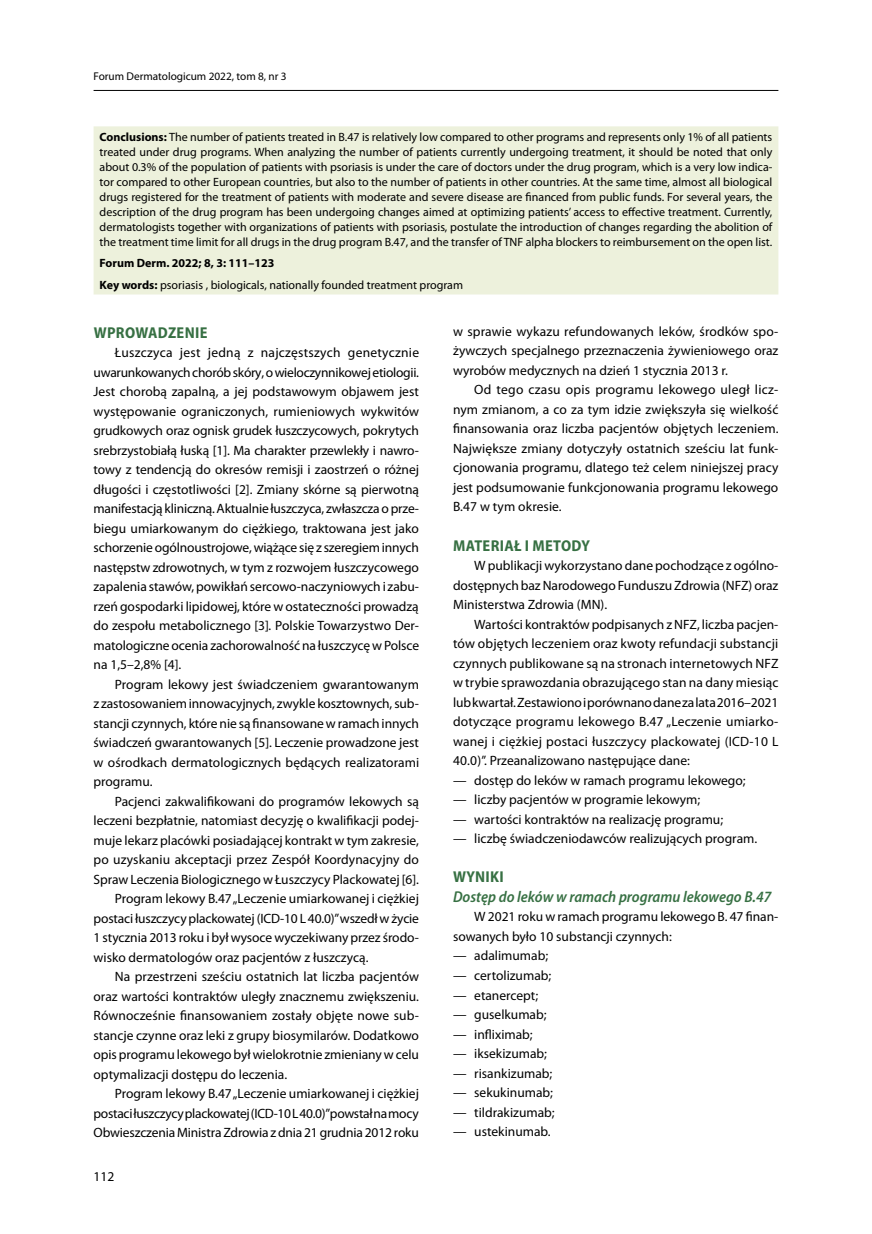
<style>
.page{position:relative;width:872px;height:1234px;background:#fff}
.page>*{position:absolute;margin:0;border:0;box-sizing:border-box;transform-origin:0 0}
.t1{font:italic 600 semi-condensed 15.75px "Myriad Pro";color:#377043}
.t2{font:700 semi-condensed 15.75px "Myriad Pro";letter-spacing:.02em;color:#377043}
.t3{font:13.5px/19.5px "Myriad Pro";color:#000;text-align:justify}
.t4{font:13.5px "Myriad Pro";letter-spacing:-.02em;color:#000}
.t5{font:12px/15px "Myriad Pro";color:#000;text-align:justify}
.t6{font:11.25px "Myriad Pro";color:#000}
.s1{font-weight:700}
.s2{font-style:italic}
</style>
<div class="page">
<hr style="left:94px;top:90px;width:684px;height:1px;background:#000">
<div style="left:94px;top:126px;width:684px;height:168px;background:#edf1dc"></div>
<p class="t6" style="left:94px;top:71px;width:195px">Forum Dermatologicum 2022, tom 8, nr 3</p>
<p class="t5" style="left:100px;top:130px;width:674px"><span class="s1">Conclusions:</span> The number of patients treated in B.47 is relatively low compared to other programs and represents only 1% of all patients treated under drug programs. When analyzing the number of patients currently undergoing treatment, it should be noted that only about 0.3% of the population of patients with psoriasis is under the care of doctors under the drug program, which is a very low indica&shy;tor compared to other European countries, but also to the number of patients in other countries. At the same time, almost all biological drugs registered for the treatment of patients with moderate and severe disease are financed from public funds. For several years, the description of the drug program has been undergoing changes aimed at optimizing patients’ access to effective treatment. Currently, dermatologists together with organizations of patients with psoriasis, postulate the introduction of changes regarding the abolition of the treatment time limit for all drugs in the drug program B.47, and the transfer of TNF alpha blockers to reimbursement on the open list.</p>
<p class="t5" style="left:100px;top:253px;width:365px;line-height:21px"><span class="s1">Forum Derm. 2022; 8, 3: 111–123<br>Key words:</span> psoriasis , biologicals, nationally founded treatment program</p>
<p class="t2" style="left:94px;top:323px;width:115px">WPROWADZENIE</p>
<p class="t3" style="left:94px;top:343px;width:327px;text-indent:21px">Łuszczyca jest jedną z najczęstszych genetycznie uwarunkowanych chorób skóry, o wieloczynnikowej etiologii.<br>Jest chorobą zapalną, a jej podstawowym objawem jest występowanie ograniczonych, rumieniowych wykwitów grudkowych oraz ognisk grudek łuszczycowych, pokrytych srebrzystobiałą łuską [1]. Ma charakter przewlekły i nawro&shy;towy z tendencją do okresów remisji i zaostrzeń o różnej długości i częstotliwości [2]. Zmiany skórne są pierwotną manifestacją kliniczną. Aktualnie łuszczyca, zwłaszcza o prze&shy;biegu umiarkowanym do ciężkiego, traktowana jest jako schorzenie ogólnoustrojowe, wiążące się z szeregiem innych następstw zdrowotnych, w tym z rozwojem łuszczycowego zapalenia stawów, powikłań sercowo-naczyniowych i zabu&shy;rzeń gospodarki lipidowej, które w ostateczności prowadzą do zespołu metabolicznego [3]<span class="s2">.</span> Polskie Towarzystwo Der&shy;matologiczne ocenia zachorowalność na łuszczycę w Polsce na 1,5–2,8% [4].</p>
<p class="t3" style="left:94px;top:674px;width:327px;text-indent:21px">Program lekowy jest świadczeniem gwarantowanym z zastosowaniem innowacyjnych, zwykle kosztownych, sub&shy;stancji czynnych, które nie są finansowane w ramach innych świadczeń gwarantowanych [5]. Leczenie prowadzone jest w ośrodkach dermatologicznych będących realizatorami programu.</p>
<p class="t3" style="left:115px;top:791px;width:306px">Pacjenci zakwalifikowani do programów lekowych są</p>
<p class="t3" style="left:94px;top:811px;width:327px">leczeni bezpłatnie, natomiast decyzję o kwalifikacji podej-</p>
<p class="t3" style="left:94px;top:830px;width:327px">muje lekarz placówki posiadającej kontrakt w tym zakresie,</p>
<p class="t3" style="left:94px;top:850px;width:327px">po uzyskaniu akceptacji przez Zespół Koordynacyjny do</p>
<p class="t3" style="left:94px;top:869px;width:327px">Spraw Leczenia Biologicznego w Łuszczycy Plackowatej [6].</p>
<p class="t3" style="left:115px;top:889px;width:306px">Program lekowy B.47 „Leczenie umiarkowanej i ciężkiej</p>
<p class="t3" style="left:94px;top:908px;width:327px">postaci łuszczycy plackowatej (ICD-10 L 40.0)” wszedł w życie</p>
<p class="t3" style="left:94px;top:928px;width:327px">1 stycznia 2013 roku i był wysoce wyczekiwany przez środo-</p>
<p class="t3" style="left:94px;top:947px;width:276px">wisko dermatologów oraz pacjentów z łuszczycą.</p>
<p class="t3" style="left:115px;top:967px;width:306px">Na przestrzeni sześciu ostatnich lat liczba pacjentów</p>
<p class="t3" style="left:94px;top:986px;width:327px">oraz wartości kontraktów uległy znacznemu zwiększeniu.</p>
<p class="t3" style="left:94px;top:1006px;width:327px">Równocześnie finansowaniem zostały objęte nowe sub-</p>
<p class="t3" style="left:94px;top:1025px;width:327px">stancje czynne oraz leki z grupy biosymilarów. Dodatkowo</p>
<p class="t3" style="left:94px;top:1045px;width:327px">opis programu lekowego był wielokrotnie zmieniany w celu</p>
<p class="t3" style="left:94px;top:1064px;width:195px">optymalizacji dostępu do leczenia.</p>
<p class="t3" style="left:115px;top:1084px;width:306px">Program lekowy B.47 „Leczenie umiarkowanej i ciężkiej</p>
<p class="t4" style="left:94px;top:1105px;width:327px">postaci łuszczycy plackowatej (ICD-10 L 40.0)” powstał na mocy</p>
<p class="t3" style="left:94px;top:1123px;width:327px">Obwieszczenia Ministra Zdrowia z dnia 21 grudnia 2012 roku</p>
<p class="t3" style="left:453px;top:321px;width:327px">w sprawie wykazu refundowanych leków, środków spo&shy;żywczych specjalnego przeznaczenia żywieniowego oraz wyrobów medycznych na dzień 1 stycznia 2013 r.</p>
<p class="t3" style="left:453px;top:380px;width:327px;text-indent:21px">Od tego czasu opis programu lekowego uległ licz&shy;nym zmianom, a co za tym idzie zwiększyła się wielkość finansowania oraz liczba pacjentów objętych leczeniem.<br>Największe zmiany dotyczyły ostatnich sześciu lat funk&shy;cjonowania programu, dlatego też celem niniejszej pracy jest podsumowanie funkcjonowania programu lekowego B.47 w tym okresie.</p>
<p class="t2" style="left:453px;top:536px;width:138px">MATERIAŁ I METODY</p>
<p class="t3" style="left:453px;top:556px;width:327px;text-indent:21px">W publikacji wykorzystano dane pochodzące z ogólno&shy;dostępnych baz Narodowego Funduszu Zdrowia (NFZ) oraz Ministerstwa Zdrowia (MN).</p>
<p class="t3" style="left:453px;top:614px;width:327px;text-indent:21px">Wartości kontraktów podpisanych z NFZ, liczba pacjen&shy;tów objętych leczeniem oraz kwoty refundacji substancji czynnych publikowane są na stronach internetowych NFZ w trybie sprawozdania obrazującego stan na dany miesiąc lub kwartał. Zestawiono i porównano dane za lata 2016–2021 dotyczące programu lekowego B.47 „Leczenie umiarko&shy;wanej i ciężkiej postaci łuszczycy plackowatej (ICD-10 L 40.0)”. Przeanalizowano następujące dane:</p>
<p class="t3" style="left:453px;top:770px;width:294px">— dostęp do leków w ramach programu lekowego;</p>
<p class="t3" style="left:453px;top:790px;width:249px">— liczby pacjentów w programie lekowym;</p>
<p class="t3" style="left:453px;top:809px;width:272px">— wartości kontraktów na realizację programu;</p>
<p class="t3" style="left:453px;top:829px;width:306px">— liczbę świadczeniodawców realizujących program.</p>
<p class="t2" style="left:453px;top:868px;width:52px">WYNIKI</p>
<p class="t1" style="left:453px;top:887px;width:320px">Dostęp do leków w ramach programu lekowego B.47</p>
<p class="t3" style="left:453px;top:907px;width:327px;text-indent:21px">W 2021 roku w ramach programu lekowego B. 47 finan&shy;sowanych było 10 substancji czynnych:</p>
<p class="t3" style="left:453px;top:946px;width:97px">— adalimumab;</p>
<p class="t3" style="left:453px;top:965px;width:100px">— certolizumab;</p>
<p class="t3" style="left:453px;top:985px;width:87px">— etanercept;</p>
<p class="t3" style="left:453px;top:1004px;width:95px">— guselkumab;</p>
<p class="t3" style="left:453px;top:1024px;width:81px">— infliximab;</p>
<p class="t3" style="left:453px;top:1043px;width:96px">— iksekizumab;</p>
<p class="t3" style="left:453px;top:1063px;width:101px">— risankizumab;</p>
<p class="t3" style="left:453px;top:1082px;width:102px">— sekukinumab;</p>
<p class="t3" style="left:453px;top:1102px;width:103px">— tildrakizumab;</p>
<p class="t3" style="left:453px;top:1121px;width:99px">— ustekinumab.</p>
<p class="t3" style="left:94px;top:1166px;width:22px">112</p>
</div>
